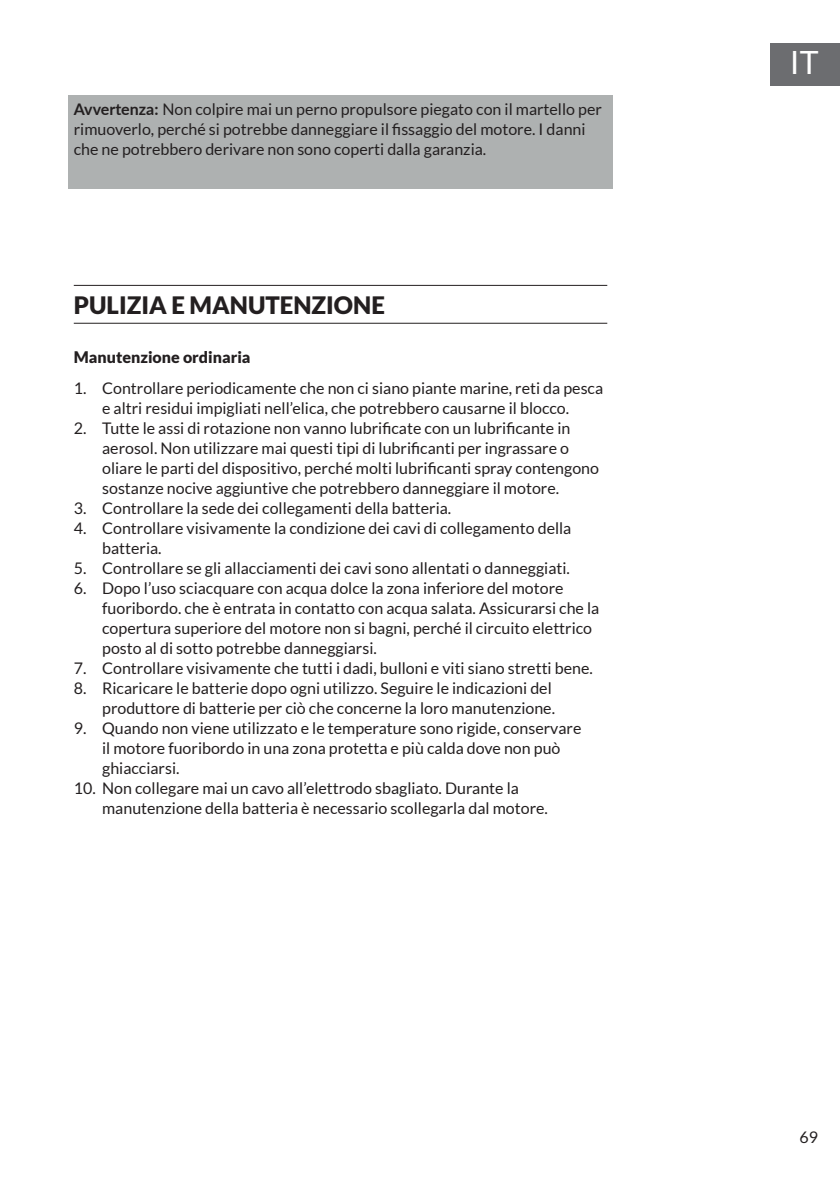
<style>
.page{position:relative;width:840px;height:1191px;background:#fff}
.page>*{position:absolute;margin:0;border:0;box-sizing:border-box;transform-origin:0 0}
.t1{font:32px "Lato";color:#fff}
.t2{font:900 24px "Lato";color:#231f20}
.t3{font:16px/20px "Lato";color:#231f20}
.t4{font:900 16px "Lato";color:#231f20}
.s1{font-weight:700}
</style>
<div class="page">
<div style="left:770px;top:43px;width:69px;height:42px;background:#6c6d70"></div>
<div style="left:68px;top:95px;width:544px;height:94px;background:#aeb1b1"></div>
<hr style="left:74px;top:285px;width:533px;height:1px;background:#231f20">
<hr style="left:74px;top:323px;width:533px;height:1px;background:#231f20">
<p class="t3" style="left:74px;top:99px;width:529px"><span class="s1">Avvertenza:</span> Non colpire mai un perno propulsore piegato con il martello per rimuoverlo, perché si potrebbe danneggiare il fissaggio del motore. I danni che ne potrebbero derivare non sono coperti dalla garanzia.</p>
<h2 class="t2" style="left:74px;top:291px;width:312px">PULIZIA E MANUTENZIONE</h2>
<p class="t4" style="left:74px;top:347px;width:178px">Manutenzione ordinaria</p>
<p class="t3" style="left:74px;top:378px;width:530px;text-align:center">1. Controllare periodicamente che non ci siano piante marine, reti da pesca e altri residui impigliati nell’elica, che potrebbero causarne il blocco.</p>
<p class="t3" style="left:102px;top:418px;width:498px;text-indent:-28px">2. Tutte le assi di rotazione non vanno lubrificate con un lubrificante in aerosol. Non utilizzare mai questi tipi di lubrificanti per ingrassare o oliare le parti del dispositivo, perché molti lubrificanti spray contengono sostanze nocive aggiuntive che potrebbero danneggiare il motore.</p>
<p class="t3" style="left:74px;top:498px;width:379px">3. Controllare la sede dei collegamenti della batteria.</p>
<p class="t3" style="left:102px;top:518px;width:470px;text-indent:-28px">4. Controllare visivamente la condizione dei cavi di collegamento della batteria.</p>
<p class="t3" style="left:74px;top:558px;width:497px">5. Controllare se gli allacciamenti dei cavi sono allentati o danneggiati.</p>
<p class="t3" style="left:102px;top:578px;width:498px;text-indent:-28px">6. Dopo l’uso sciacquare con acqua dolce la zona inferiore del motore fuoribordo. che è entrata in contatto con acqua salata. Assicurarsi che la copertura superiore del motore non si bagni, perché il circuito elettrico posto al di sotto potrebbe danneggiarsi.</p>
<p class="t3" style="left:74px;top:658px;width:520px">7. Controllare visivamente che tutti i dadi, bulloni e viti siano stretti bene.</p>
<p class="t3" style="left:74px;top:678px;width:482px;text-align:right">8. Ricaricare le batterie dopo ogni utilizzo. Seguire le indicazioni del produttore di batterie per ciò che concerne la loro manutenzione.</p>
<p class="t3" style="left:102px;top:718px;width:480px;text-indent:-28px">9. Quando non viene utilizzato e le temperature sono rigide, conservare il motore fuoribordo in una zona protetta e più calda dove non può ghiacciarsi.</p>
<p class="t3" style="left:102px;top:778px;width:447px;text-indent:-28px">10. Non collegare mai un cavo all’elettrodo sbagliato. Durante la manutenzione della batteria è necessario scollegarla dal motore.</p>
<h1 class="t1" style="left:789px;top:45px;width:30px">IT</h1>
<p class="t3" style="left:799px;top:1127px;width:20px">69</p>
</div>
